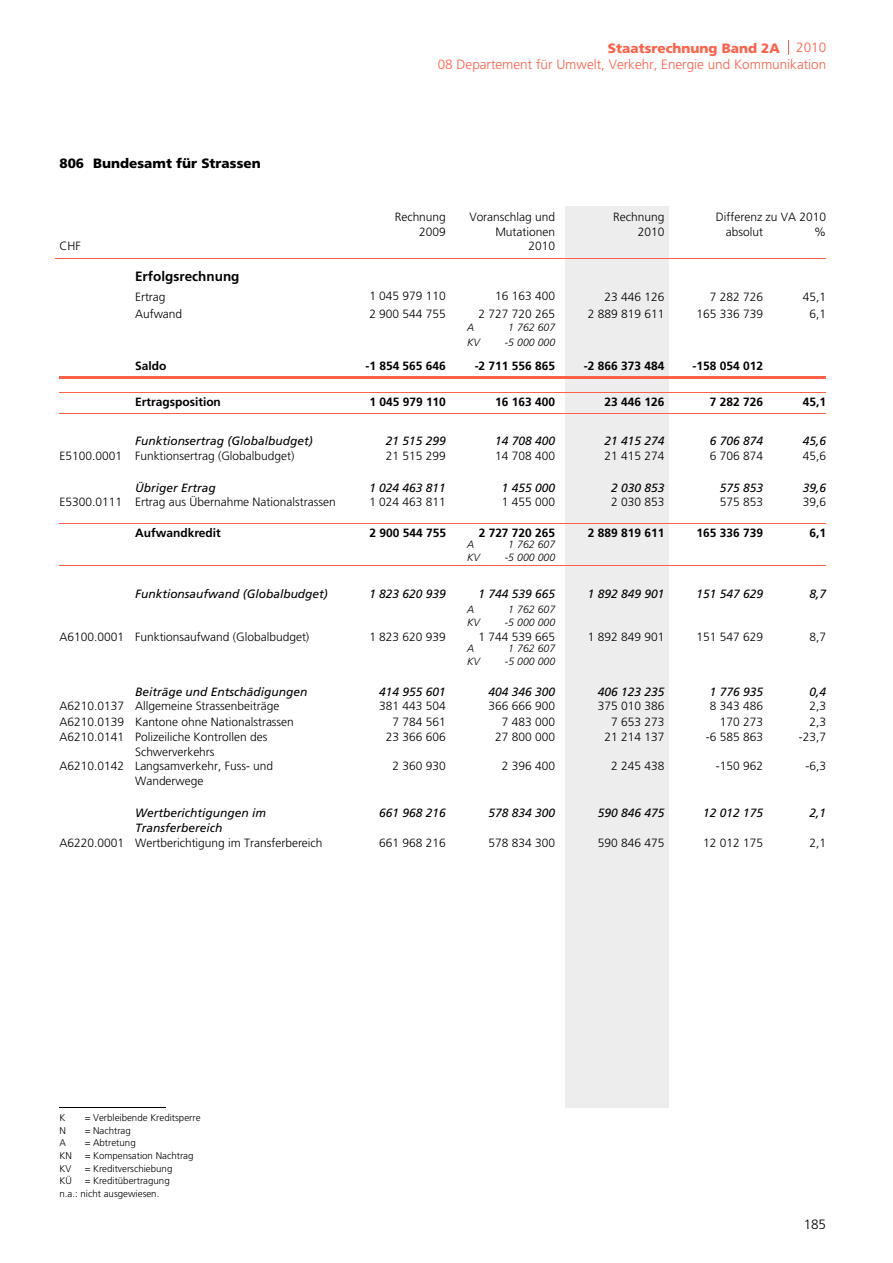
<style>
.page{position:relative;width:893px;height:1263px;background:#fff}
.page>*{position:absolute;margin:0;border:0;box-sizing:border-box;transform-origin:0 0}
.t1{font:300 13.5px/16.2px "Frutiger";color:#ff6048;text-align:right}
.t2{font:900 13.5px "Frutiger";color:#000}
.t3{font:700 13.5px "Frutiger";color:#000}
.t4{font:300 13.5px "Frutiger";color:#000}
.t5{font:300 12px/15px "Frutiger";color:#000}
.t6{font:italic 12px/15px "Frutiger";color:#000}
.t7{font:700 12px "Frutiger";color:#000}
.t8{font:italic 300 10.5px "Frutiger";color:#000}
.t9{font:300 9.75px/12.6px "Frutiger";color:#000}
.s1{font-weight:900}
</style>
<div class="page">
<div style="left:566px;top:206px;width:103px;height:901px;background:#ededee"></div>
<svg style="left:788px;top:40px;width:1px;height:15px"></svg>
<hr style="left:55px;top:258px;width:771px;height:1px;background:#ff6048">
<hr style="left:59px;top:376px;width:767px;height:2px;background:#ff6048">
<hr style="left:59px;top:392px;width:767px;height:1px;background:#ff6048">
<hr style="left:59px;top:523px;width:767px;height:1px;background:#ff6048">
<hr style="left:59px;top:413px;width:767px;height:1px;background:#ff6048">
<hr style="left:59px;top:566px;width:767px;height:1px;background:#ff6048">
<hr style="left:59px;top:1107px;width:107px;height:1px;background:#000">
<p class="t2" style="left:59px;top:158px;width:203px">806 Bundesamt für Strassen</p>
<p class="t5" style="left:59px;top:240px;width:23px">CHF</p>
<p class="t1" style="left:438px;top:41px;width:390px"><span class="s1">Staatsrechnung Band 2A</span> 2010<br>08 Departement für Umwelt, Verkehr, Energie und Kommunikation</p>
<p class="t5" style="left:395px;top:210px;width:53px">Rechnung</p>
<p class="t5" style="left:469px;top:210px;width:87px;text-align:right">Voranschlag und<br>Mutationen</p>
<p class="t5" style="left:419px;top:225px;width:28px">2009</p>
<p class="t5" style="left:528px;top:240px;width:28px">2010</p>
<p class="t5" style="left:613px;top:210px;width:53px">Rechnung</p>
<p class="t5" style="left:638px;top:225px;width:28px">2010</p>
<p class="t5" style="left:726px;top:210px;width:102px;text-indent:-10px">Differenz zu VA 2010 absolut</p>
<p class="t5" style="left:814px;top:225px;width:13px">%</p>
<p class="t3" style="left:135px;top:271px;width:106px">Erfolgsrechnung</p>
<p class="t5" style="left:135px;top:290px;width:32px">Ertrag</p>
<p class="t5" style="left:369px;top:290px;width:78px">1 045 979 110</p>
<p class="t5" style="left:495px;top:290px;width:61px">16 163 400</p>
<p class="t5" style="left:604px;top:290px;width:61px">23 446 126</p>
<p class="t5" style="left:710px;top:290px;width:55px">7 282 726</p>
<p class="t5" style="left:803px;top:290px;width:25px">45,1</p>
<p class="t5" style="left:135px;top:307px;width:49px">Aufwand</p>
<p class="t5" style="left:369px;top:307px;width:78px">2 900 544 755</p>
<p class="t5" style="left:696px;top:307px;width:68px">165 336 739</p>
<p class="t5" style="left:479px;top:307px;width:78px">2 727 720 265</p>
<p class="t5" style="left:588px;top:307px;width:78px">2 889 819 611</p>
<p class="t5" style="left:809px;top:307px;width:18px">6,1</p>
<p class="t8" style="left:467px;top:323px;width:9px">A</p>
<p class="t8" style="left:508px;top:323px;width:48px">1 762 607</p>
<p class="t8" style="left:467px;top:338px;width:14px">KV</p>
<p class="t8" style="left:505px;top:338px;width:52px">-5 000 000</p>
<p class="t7" style="left:135px;top:361px;width:33px">Saldo</p>
<p class="t7" style="left:365px;top:361px;width:82px">-1 854 565 646</p>
<p class="t7" style="left:475px;top:361px;width:82px">-2 711 556 865</p>
<p class="t7" style="left:692px;top:361px;width:72px">-158 054 012</p>
<p class="t7" style="left:584px;top:361px;width:82px">-2 866 373 484</p>
<p class="t7" style="left:135px;top:397px;width:87px">Ertragsposition</p>
<p class="t7" style="left:369px;top:397px;width:78px">1 045 979 110</p>
<p class="t7" style="left:495px;top:397px;width:61px">16 163 400</p>
<p class="t7" style="left:604px;top:397px;width:61px">23 446 126</p>
<p class="t7" style="left:710px;top:397px;width:55px">7 282 726</p>
<p class="t7" style="left:803px;top:397px;width:25px">45,1</p>
<p class="t6" style="left:135px;top:434px;width:179px">Funktionsertrag (Globalbudget)</p>
<p class="t6" style="left:604px;top:434px;width:61px">21 415 274</p>
<p class="t6" style="left:386px;top:434px;width:61px">21 515 299</p>
<p class="t6" style="left:710px;top:434px;width:55px">6 706 874</p>
<p class="t6" style="left:803px;top:434px;width:25px">45,6</p>
<p class="t6" style="left:495px;top:434px;width:61px">14 708 400</p>
<p class="t5" style="left:59px;top:449px;width:237px">E5100.0001 Funktionsertrag (Globalbudget)</p>
<p class="t5" style="left:604px;top:449px;width:61px">21 415 274</p>
<p class="t5" style="left:386px;top:449px;width:61px">21 515 299</p>
<p class="t5" style="left:710px;top:449px;width:55px">6 706 874</p>
<p class="t5" style="left:803px;top:449px;width:25px">45,6</p>
<p class="t5" style="left:495px;top:449px;width:61px">14 708 400</p>
<p class="t6" style="left:135px;top:481px;width:82px">Übriger Ertrag</p>
<p class="t6" style="left:369px;top:481px;width:78px">1 024 463 811</p>
<p class="t6" style="left:720px;top:481px;width:45px">575 853</p>
<p class="t6" style="left:803px;top:481px;width:25px">39,6</p>
<p class="t6" style="left:502px;top:481px;width:55px">1 455 000</p>
<p class="t6" style="left:611px;top:481px;width:55px">2 030 853</p>
<p class="t5" style="left:59px;top:496px;width:278px">E5300.0111 Ertrag aus Übernahme Nationalstrassen</p>
<p class="t5" style="left:611px;top:496px;width:55px">2 030 853</p>
<p class="t5" style="left:369px;top:496px;width:78px">1 024 463 811</p>
<p class="t5" style="left:720px;top:496px;width:45px">575 853</p>
<p class="t5" style="left:803px;top:496px;width:25px">39,6</p>
<p class="t5" style="left:502px;top:496px;width:55px">1 455 000</p>
<p class="t7" style="left:135px;top:528px;width:87px">Aufwandkredit</p>
<p class="t7" style="left:369px;top:528px;width:78px">2 900 544 755</p>
<p class="t7" style="left:479px;top:528px;width:78px">2 727 720 265</p>
<p class="t7" style="left:588px;top:528px;width:78px">2 889 819 611</p>
<p class="t7" style="left:696px;top:528px;width:68px">165 336 739</p>
<p class="t7" style="left:809px;top:528px;width:18px">6,1</p>
<p class="t8" style="left:467px;top:540px;width:9px">A</p>
<p class="t8" style="left:508px;top:540px;width:48px">1 762 607</p>
<p class="t8" style="left:467px;top:553px;width:14px">KV</p>
<p class="t8" style="left:505px;top:553px;width:52px">-5 000 000</p>
<p class="t6" style="left:135px;top:587px;width:194px">Funktionsaufwand (Globalbudget)</p>
<p class="t6" style="left:588px;top:587px;width:78px">1 892 849 901</p>
<p class="t6" style="left:369px;top:587px;width:78px">1 823 620 939</p>
<p class="t6" style="left:696px;top:587px;width:68px">151 547 629</p>
<p class="t6" style="left:809px;top:587px;width:18px">8,7</p>
<p class="t6" style="left:479px;top:587px;width:78px">1 744 539 665</p>
<p class="t8" style="left:467px;top:605px;width:9px">A</p>
<p class="t8" style="left:508px;top:605px;width:48px">1 762 607</p>
<p class="t8" style="left:467px;top:618px;width:14px">KV</p>
<p class="t8" style="left:505px;top:618px;width:52px">-5 000 000</p>
<p class="t5" style="left:59px;top:630px;width:251px">A6100.0001 Funktionsaufwand (Globalbudget)</p>
<p class="t5" style="left:588px;top:630px;width:78px">1 892 849 901</p>
<p class="t5" style="left:369px;top:630px;width:78px">1 823 620 939</p>
<p class="t5" style="left:696px;top:630px;width:68px">151 547 629</p>
<p class="t5" style="left:809px;top:630px;width:18px">8,7</p>
<p class="t5" style="left:479px;top:630px;width:78px">1 744 539 665</p>
<p class="t8" style="left:467px;top:644px;width:9px">A</p>
<p class="t8" style="left:508px;top:644px;width:48px">1 762 607</p>
<p class="t8" style="left:467px;top:657px;width:14px">KV</p>
<p class="t8" style="left:505px;top:657px;width:52px">-5 000 000</p>
<p class="t6" style="left:135px;top:685px;width:174px">Beiträge und Entschädigungen</p>
<p class="t6" style="left:598px;top:685px;width:68px">406 123 235</p>
<p class="t6" style="left:379px;top:685px;width:68px">414 955 601</p>
<p class="t6" style="left:710px;top:685px;width:55px">1 776 935</p>
<p class="t6" style="left:809px;top:685px;width:18px">0,4</p>
<p class="t6" style="left:489px;top:685px;width:68px">404 346 300</p>
<p class="t5" style="left:59px;top:700px;width:221px">A6210.0137 Allgemeine Strassenbeiträge</p>
<p class="t5" style="left:598px;top:700px;width:68px">375 010 386</p>
<p class="t5" style="left:379px;top:700px;width:68px">381 443 504</p>
<p class="t5" style="left:710px;top:700px;width:55px">8 343 486</p>
<p class="t5" style="left:809px;top:700px;width:18px">2,3</p>
<p class="t5" style="left:489px;top:700px;width:68px">366 666 900</p>
<p class="t5" style="left:59px;top:715px;width:236px">A6210.0139 Kantone ohne Nationalstrassen</p>
<p class="t5" style="left:611px;top:715px;width:55px">7 653 273</p>
<p class="t5" style="left:393px;top:715px;width:55px">7 784 561</p>
<p class="t5" style="left:720px;top:715px;width:45px">170 273</p>
<p class="t5" style="left:809px;top:715px;width:18px">2,3</p>
<p class="t5" style="left:502px;top:715px;width:55px">7 483 000</p>
<p class="t5" style="left:135px;top:730px;width:134px;text-indent:-76px">A6210.0141 Polizeiliche Kontrollen des<br>Schwerverkehrs</p>
<p class="t5" style="left:386px;top:730px;width:61px">23 366 606</p>
<p class="t5" style="left:706px;top:730px;width:59px">-6 585 863</p>
<p class="t5" style="left:799px;top:730px;width:29px">-23,7</p>
<p class="t5" style="left:495px;top:730px;width:61px">27 800 000</p>
<p class="t5" style="left:604px;top:730px;width:61px">21 214 137</p>
<p class="t5" style="left:59px;top:760px;width:215px;text-align:center">A6210.0142 Langsamverkehr, Fuss- und<br>Wanderwege</p>
<p class="t5" style="left:393px;top:760px;width:55px">2 360 930</p>
<p class="t5" style="left:716px;top:760px;width:49px">-150 962</p>
<p class="t5" style="left:805px;top:760px;width:22px">-6,3</p>
<p class="t5" style="left:502px;top:760px;width:55px">2 396 400</p>
<p class="t5" style="left:611px;top:760px;width:55px">2 245 438</p>
<p class="t6" style="left:135px;top:807px;width:132px">Wertberichtigungen im<br>Transferbereich</p>
<p class="t6" style="left:379px;top:807px;width:68px">661 968 216</p>
<p class="t6" style="left:703px;top:807px;width:61px">12 012 175</p>
<p class="t6" style="left:809px;top:807px;width:18px">2,1</p>
<p class="t6" style="left:489px;top:807px;width:68px">578 834 300</p>
<p class="t6" style="left:598px;top:807px;width:68px">590 846 475</p>
<p class="t5" style="left:59px;top:836px;width:265px">A6220.0001 Wertberichtigung im Transferbereich</p>
<p class="t5" style="left:598px;top:836px;width:68px">590 846 475</p>
<p class="t5" style="left:379px;top:836px;width:68px">661 968 216</p>
<p class="t5" style="left:703px;top:836px;width:61px">12 012 175</p>
<p class="t5" style="left:809px;top:836px;width:18px">2,1</p>
<p class="t5" style="left:489px;top:836px;width:68px">578 834 300</p>
<p class="t9" style="left:59px;top:1112px;width:7px">K</p>
<p class="t9" style="left:85px;top:1112px;width:117px">= Verbleibende Kreditsperre</p>
<p class="t9" style="left:85px;top:1137px;width:110px">= Abtretung<br>= Kompensation Nachtrag = Kreditverschiebung<br>= Kreditübertragung</p>
<p class="t9" style="left:59px;top:1125px;width:8px">N</p>
<p class="t9" style="left:85px;top:1125px;width:48px">= Nachtrag</p>
<p class="t9" style="left:59px;top:1137px;width:101px">A<br>KN<br>KV<br>KÜ<br>n.a.: nicht ausgewiesen.</p>
<p class="t4" style="left:804px;top:1219px;width:24px">185</p>
</div>
